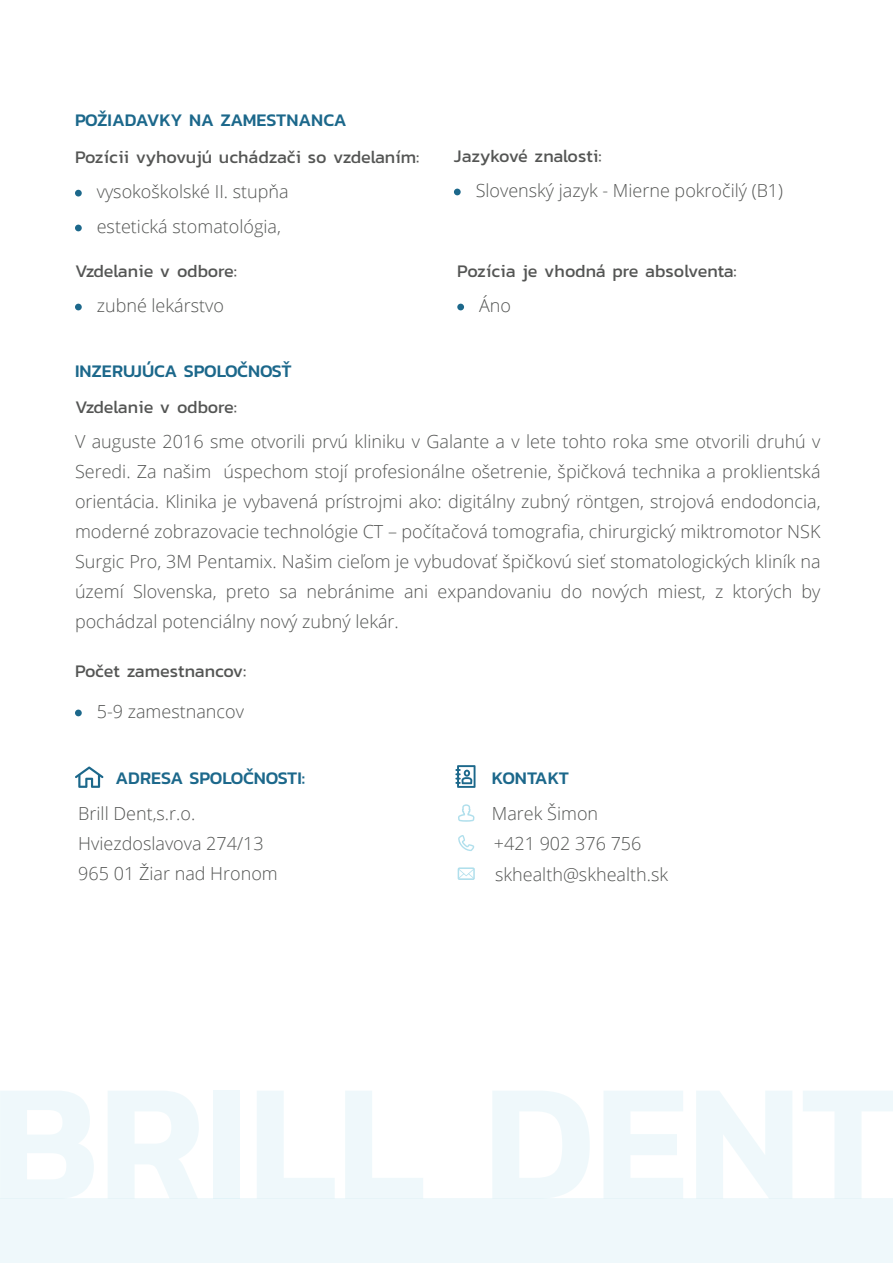
<style>
.page{position:relative;width:893px;height:1263px;background:#fff}
.page>*{position:absolute;margin:0;border:0;box-sizing:border-box;transform-origin:0 0}
.t1{font:300 18px/30px "Open Sans";color:#545554}
.t2{font:18px "Kanit";color:#545554}
.t3{font:500 18px "Kanit";color:#1c688b}
.t4{font:500 18px "Kanit";letter-spacing:-.02em;color:#1c688b}
</style>
<div class="page">
<div style="left:75px;top:190px;width:7px;height:6px;background:#1c688b;border-radius:50%"></div>
<div style="left:75px;top:225px;width:7px;height:6px;background:#1c688b;border-radius:50%"></div>
<div style="left:75px;top:304px;width:7px;height:6px;background:#1c688b;border-radius:50%"></div>
<div style="left:75px;top:709px;width:7px;height:7px;background:#1c688b;border-radius:50%"></div>
<div style="left:454px;top:189px;width:7px;height:6px;background:#1c688b;border-radius:50%"></div>
<div style="left:457px;top:304px;width:7px;height:6px;background:#1c688b;border-radius:50%"></div>
<svg style="left:75px;top:766px;width:29px;height:22px"></svg>
<svg style="left:455px;top:765px;width:20px;height:23px"></svg>
<svg style="left:458px;top:835px;width:16px;height:16px"></svg>
<svg style="left:458px;top:867px;width:17px;height:13px"></svg>
<svg style="left:458px;top:804px;width:16px;height:18px"></svg>
<div style="left:0;top:1199px;width:893px;height:64px;background:#eff8fb"></div>
<p class="t3" style="left:75px;top:106px;width:273px">POŽIADAVKY NA ZAMESTNANCA</p>
<p class="t2" style="left:75px;top:144px;width:346px">Pozícii vyhovujú uchádzači so vzdelaním:</p>
<p class="t1" style="left:97px;top:173px;width:194px;line-height:34.8px">vysokoškolské II. stupňa estetická stomatológia,</p>
<p class="t2" style="left:75px;top:258px;width:164px">Vzdelanie v odbore:</p>
<p class="t1" style="left:97px;top:290px;width:129px">zubné lekárstvo</p>
<p class="t3" style="left:75px;top:357px;width:218px">INZERUJÚCA SPOLOČNOSŤ</p>
<p class="t2" style="left:75px;top:394px;width:164px">Vzdelanie v odbore:</p>
<p class="t2" style="left:454px;top:143px;width:149px">Jazykové znalosti:</p>
<p class="t1" style="left:476px;top:175px;width:309px">Slovenský jazyk - Mierne pokročilý (B1)</p>
<p class="t2" style="left:457px;top:258px;width:281px">Pozícia je vhodná pre absolventa:</p>
<p class="t1" style="left:479px;top:290px;width:33px">Áno</p>
<p class="t1" style="left:75px;top:426px;width:747px;text-align:justify">V auguste 2016 sme otvorili prvú kliniku v Galante a v lete tohto roka sme otvorili druhú v Seredi. Za našim úspechom stojí profesionálne ošetrenie, špičková technika a proklientská orientácia. Klinika je vybavená prístrojmi ako: digitálny zubný röntgen, strojová endodoncia, moderné zobrazovacie technológie CT – počítačová tomografia, chirurgický miktromotor NSK Surgic Pro, 3M Pentamix. Našim cieľom je vybudovať špičkovú sieť stomatologických kliník na území Slovenska, preto sa nebránime ani expandovaniu do nových miest, z ktorých by pochádzal potenciálny nový zubný lekár.</p>
<p class="t2" style="left:75px;top:658px;width:173px">Počet zamestnancov:</p>
<p class="t1" style="left:97px;top:696px;width:149px">5-9 zamestnancov</p>
<p class="t3" style="left:115px;top:764px;width:191px">ADRESA SPOLOČNOSTI:</p>
<p class="t1" style="left:78px;top:798px;width:201px">Brill Dent,s.r.o.<br>Hviezdoslavova 274/13<br>965 01 Žiar nad Hronom</p>
<p class="t4" style="left:492px;top:764px;width:78px">KONTAKT</p>
<p class="t1" style="left:492px;top:797px;width:178px;line-height:30.8px">Marek Šimon<br>+421 902 376 756 skhealth@skhealth.sk</p>
</div>
